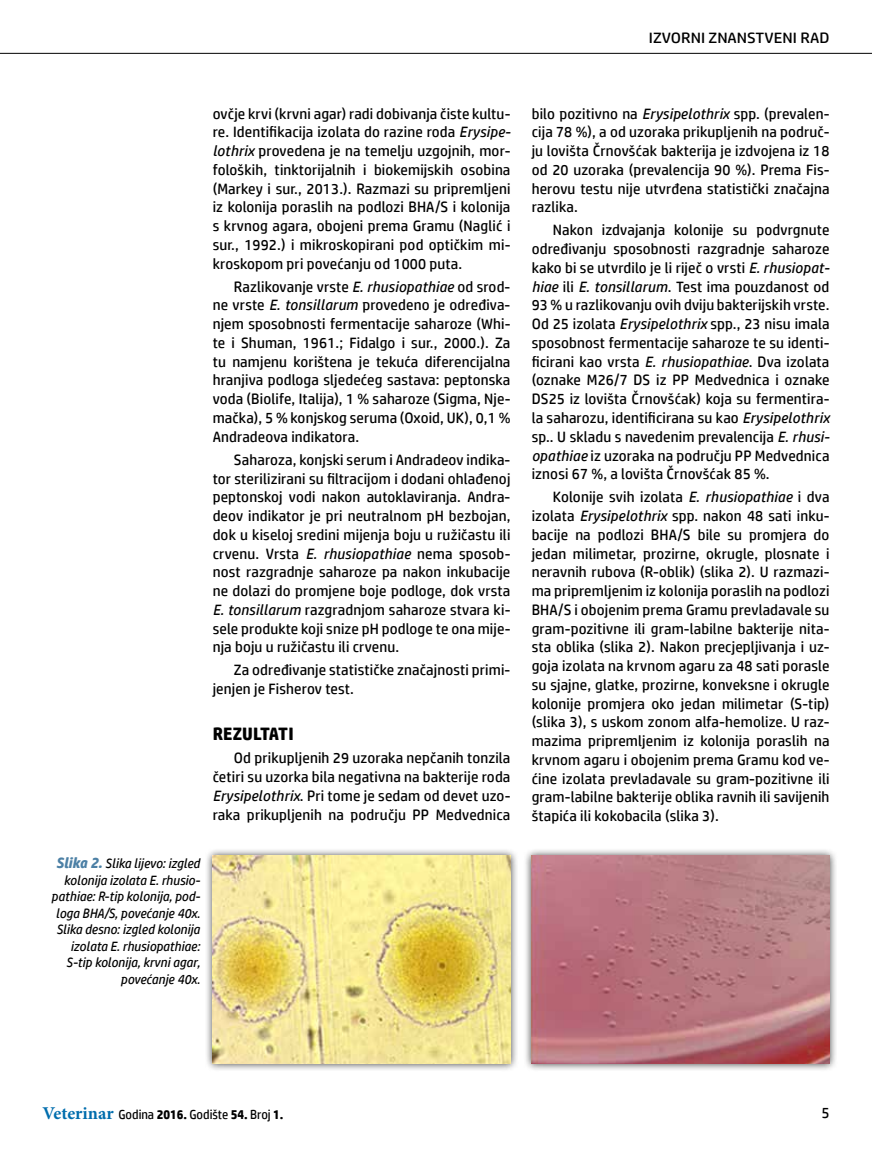
<style>
.page{position:relative;width:872px;height:1170px;background:#fff}
.page>*{position:absolute;margin:0;border:0;box-sizing:border-box;transform-origin:0 0}
.t1{font:700 18px "HP Simplified";letter-spacing:.005em;color:#000}
.t2{font:15px/18.8px "HP Simplified";letter-spacing:.01em;color:#000;text-align:justify}
.t3{font:15px "HP Simplified";letter-spacing:.01em;color:#000;scale:1.12 1}
.t4{font:italic 13.5px/16.5px "HP Simplified";color:#000;text-align:right}
.t5{font:13.05px "HP Simplified";color:#000;scale:.95 1}
.s1{font-style:italic}
.s2{font-weight:700;font-size:15px;color:#4c80a5}
.s3{font-family:"Minion Pro";font-weight:700;font-size:18px;color:#006dad}
.s4{font-weight:700}
</style>
<div class="page">
<div style="left:523px;top:847px;width:314px;height:224px;background:#000;opacity:.75"></div>
<img style="left:531px;top:855px;width:298px;height:208px">
<hr style="left:0;top:53px;width:872px;height:1px;background:#000">
<div style="left:205px;top:847px;width:314px;height:224px;background:#000;opacity:.75"></div>
<img style="left:213px;top:855px;width:297px;height:208px">
<p class="t3" style="left:649px;top:29px;width:163px">IZVORNI ZNANSTVENI RAD</p>
<p class="t2" style="left:213px;top:104px;width:299px">ovčje krvi (krvni agar) radi dobivanja čiste kultu&shy;re. Identifikacija izolata do razine roda <span class="s1">Erysipe&shy;lothrix</span> provedena je na temelju uzgojnih, mor&shy;foloških, tinktorijalnih i biokemijskih osobina (Markey i sur., 2013.). Razmazi su pripremljeni iz kolonija poraslih na podlozi BHA/S i kolonija s krvnog agara, obojeni prema Gramu (Naglić i sur., 1992.) i mikroskopirani pod optičkim mi&shy;kroskopom pri povećanju od 1000 puta.</p>
<p class="t2" style="left:213px;top:277px;width:299px;text-indent:21px">Razlikovanje vrste <span class="s1">E. rhusiopathiae</span> od srod&shy;ne vrste <span class="s1">E. tonsillarum</span> provedeno je određiva&shy;njem sposobnosti fermentacije saharoze (Whi&shy;te i Shuman, 1961.; Fidalgo i sur., 2000.). Za tu namjenu korištena je tekuća diferencijalna hranjiva podloga sljedećeg sastava: peptonska voda (Biolife, Italija), 1 % saharoze (Sigma, Nje&shy;mačka), 5 % konjskog seruma (Oxoid, UK), 0,1 % Andradeova indikatora.</p>
<p class="t2" style="left:213px;top:450px;width:299px;text-indent:21px">Saharoza, konjski serum i Andradeov indika&shy;tor sterilizirani su filtracijom i dodani ohlađenoj peptonskoj vodi nakon autoklaviranja. Andra&shy;deov indikator je pri neutralnom pH bezbojan, dok u kiseloj sredini mijenja boju u ružičastu ili crvenu. Vrsta <span class="s1">E. rhusiopathiae</span> nema sposob&shy;nost razgradnje saharoze pa nakon inkubacije ne dolazi do promjene boje podloge, dok vrsta <span class="s1">E. tonsillarum</span> razgradnjom saharoze stvara ki&shy;sele produkte koji snize pH podloge te ona mije&shy;nja boju u ružičastu ili crvenu.</p>
<p class="t2" style="left:213px;top:660px;width:299px;text-indent:21px">Za određivanje statističke značajnosti primi&shy;jenjen je Fisherov test.</p>
<p class="t1" style="left:213px;top:723px;width:83px">REZULTATI</p>
<p class="t2" style="left:213px;top:748px;width:299px;text-indent:21px">Od prikupljenih 29 uzoraka nepčanih tonzila četiri su uzorka bila negativna na bakterije roda <span class="s1">Erysipelothrix</span>. Pri tome je sedam od devet uzo&shy;raka prikupljenih na području PP Medvednica</p>
<p class="t4" style="left:51px;top:854px;width:150px"><span class="s2">Slika 2.</span> Slika lijevo: izgled kolonija izolata E. rhusio&shy;pathiae: R-tip kolonija, pod&shy;loga BHA/S, povećanje 40x.<br>Slika desno: izgled kolonija izolata E. rhusiopathiae:<br>S-tip kolonija, krvni agar, povećanje 40x.</p>
<p class="t2" style="left:532px;top:104px;width:299px">bilo pozitivno na <span class="s1">Erysipelothrix</span> spp. (prevalen&shy;cija 78 %), a od uzoraka prikupljenih na područ&shy;ju lovišta Črnovšćak bakterija je izdvojena iz 18 od 20 uzoraka (prevalencija 90 %). Prema Fis&shy;herovu testu nije utvrđena statistički značajna razlika.</p>
<p class="t2" style="left:532px;top:220px;width:299px;text-indent:21px">Nakon izdvajanja kolonije su podvrgnute određivanju sposobnosti razgradnje saharoze kako bi se utvrdilo je li riječ o vrsti <span class="s1">E. rhusiopat&shy;hiae</span> ili <span class="s1">E. tonsillarum</span>. Test ima pouzdanost od 93 % u razlikovanju ovih dviju bakterijskih vrste.<br>Od 25 izolata <span class="s1">Erysipelothrix</span> spp., 23 nisu imala sposobnost fermentacije saharoze te su identi&shy;ficirani kao vrsta <span class="s1">E. rhusiopathiae</span>. Dva izolata (oznake M26/7 DS iz PP Medvednica i oznake DS25 iz lovišta Črnovšćak) koja su fermentira&shy;la saharozu, identificirana su kao <span class="s1">Erysipelothrix </span>sp.. U skladu s navedenim prevalencija <span class="s1">E. rhusi&shy;opathiae</span> iz uzoraka na području PP Medvednica iznosi 67 %, a lovišta Črnovšćak 85 %.</p>
<p class="t2" style="left:532px;top:487px;width:299px;text-indent:21px">Kolonije svih izolata <span class="s1">E. rhusiopathiae</span> i dva izolata <span class="s1">Erysipelothrix</span> spp. nakon 48 sati inku&shy;bacije na podlozi BHA/S bile su promjera do jedan milimetar, prozirne, okrugle, plosnate i neravnih rubova (R-oblik) (slika 2). U razmazi&shy;ma pripremljenim iz kolonija poraslih na podlozi BHA/S i obojenim prema Gramu prevladavale su gram-pozitivne ili gram-labilne bakterije nita&shy;sta oblika (slika 2). Nakon precjepljivanja i uz&shy;goja izolata na krvnom agaru za 48 sati porasle su sjajne, glatke, prozirne, konveksne i okrugle kolonije promjera oko jedan milimetar (S-tip) (slika 3), s uskom zonom alfa-hemolize. U raz&shy;mazima pripremljenim iz kolonija poraslih na krvnom agaru i obojenim prema Gramu kod ve&shy;ćine izolata prevladavale su gram-pozitivne ili gram-labilne bakterije oblika ravnih ili savijenih štapića ili kokobacila (slika 3).</p>
<p class="t5" style="left:43px;top:1107px;width:255px"><span class="s3">Veterinar</span> Godina <span class="s4">2016.</span> Godište <span class="s4">54.</span> Broj <span class="s4">1.</span></p>
<p class="t2" style="left:821px;top:1103px;width:10px">5</p>
</div>
